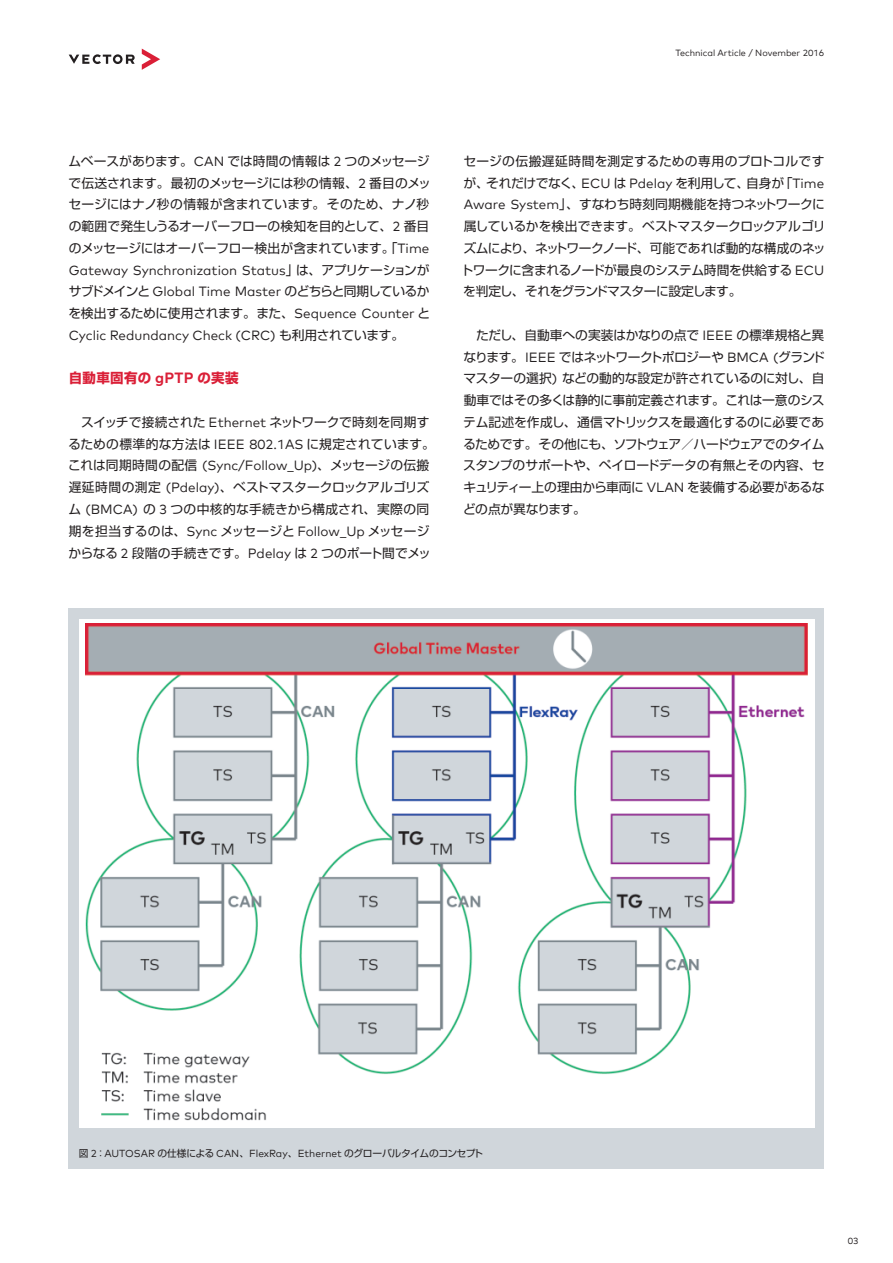
<style>
.page{position:relative;width:893px;height:1263px;background:#fff}
.page>*{position:absolute;margin:0;border:0;box-sizing:border-box;transform-origin:0 0}
.t1{font:700 13.5px "Shin Go Pro";letter-spacing:.025em;color:#da1f37}
.t2{font:13.35px "Mark Profor VI";color:#231f20}
.t3{font:12.75px/21.8px "Shin Go Pro";letter-spacing:-.01em;color:#231f20;text-align:justify}
.t4{font:12.75px/21.8px "Shin Go Pro";letter-spacing:-.045em;color:#231f20}
.t5{font:10.2px "Mark Profor VI";color:#231f20}
.t6{font:9px "Mark Profor VI";color:#231f20}
.s1{font-family:"Mark Profor VI";font-size:13.35px}
.s2{font-family:"Shin Go Pro";font-size:12.75px}
.s3{font-family:"Mark Profor VI";font-size:14.85px}
.s4{font-family:"Shin Go Pro";font-size:9.75px}
</style>
<div class="page">
<svg style="left:142px;top:49px;width:18px;height:21px"></svg>
<svg style="left:69px;top:54px;width:66px;height:10px"></svg>
<div style="left:68px;top:608px;width:756px;height:561px;background:#d0d6db"></div>
<div style="left:79px;top:619px;width:735px;height:508px;background:#fff"></div>
<img style="left:85px;top:623px;width:723px;height:498px">
<p class="t6" style="left:675px;top:46px;width:150px">Technical Article / November 2016</p>
<p class="t3" style="left:68px;top:149px;width:364px">ムベースがあります。<span class="s1">CAN</span> では時間の情報は <span class="s1">2</span> つのメッセージで伝送されます。最初のメッセージには秒の情報、<span class="s1">2</span> 番目のメッセージにはナノ秒の情報が含まれています。そのため、ナノ秒の範囲で発生しうるオーバーフローの検知を目的として、<span class="s1">2</span> 番目のメッセージにはオーバーフロー検出が含まれています。「<span class="s1">Time</span></p>
<p class="t2" style="left:69px;top:260px;width:362px">Gateway Synchronization Status<span class="s2">」は、アプリケーションが</span></p>
<p class="t4" style="left:68px;top:279px;width:363px">サブドメインと <span class="s1">Global Time Master</span> のどちらと同期しているかを検出するために使用されます。また、<span class="s1">Sequence Counter</span> と</p>
<p class="t2" style="left:69px;top:325px;width:337px">Cyclic Redundancy Check (CRC) <span class="s2">も利用されています。</span></p>
<p class="t1" style="left:69px;top:368px;width:171px">自動車固有の <span class="s3">gPTP</span> の実装</p>
<p class="t3" style="left:68px;top:410px;width:368px;text-align:left;text-indent:13px">スイッチで接続された <span class="s1">Ethernet</span> ネットワークで時刻を同期するための標準的な方法は <span class="s1">IEEE 802.1AS</span> に規定されています。これは同期時間の配信 <span class="s1">(Sync/Follow_Up)</span>、メッセージの伝搬遅延時間の測定 <span class="s1">(Pdelay)</span>、ベストマスタークロックアルゴリズム <span class="s1">(BMCA)</span> の <span class="s1">3</span> つの中核的な手続きから構成され、実際の同期を担当するのは、<span class="s1">Sync</span> メッセージと <span class="s1">Follow_Up</span> メッセージからなる <span class="s1">2</span> 段階の手続きです。<span class="s1">Pdelay</span> は <span class="s1">2</span> つのポート間でメッ</p>
<p class="t3" style="left:461px;top:149px;width:366px">セージの伝搬遅延時間を測定するための専用のプロトコルですが、それだけでなく、<span class="s1">ECU</span> は <span class="s1">Pdelay</span> を利用して、自身が「<span class="s1">Time Aware System</span>」、すなわち時刻同期機能を持つネットワークに属しているかを検出できます。ベストマスタークロックアルゴリズムにより、ネットワークノード、可能であれば動的な構成のネットワークに含まれるノードが最良のシステム時間を供給する <span class="s1">ECU</span>を判定し、それをグランドマスターに設定します。</p>
<p class="t3" style="left:463px;top:323px;width:363px;text-indent:13px">ただし、自動車への実装はかなりの点で <span class="s1">IEEE</span> の標準規格と異なります。<span class="s1">IEEE</span> ではネットワークトポロジーや <span class="s1">BMCA (</span>グランドマスターの選択<span class="s1">)</span> などの動的な設定が許されているのに対し、自動車ではその多くは静的に事前定義されます。これは一意のシステム記述を作成し、通信マトリックスを最適化するのに必要であるためです。その他にも、ソフトウェア／ハードウェアでのタイムスタンプのサポートや、ペイロードデータの有無とその内容、セキュリティー上の理由から車両に <span class="s1">VLAN</span> を装備する必要があるなどの点が異なります。</p>
<p class="t5" style="left:79px;top:1146px;width:406px"><span class="s4">図</span> 2<span class="s4">：</span>AUTOSAR <span class="s4">の仕様による</span> CAN<span class="s4">、</span>FlexRay<span class="s4">、</span>Ethernet <span class="s4">のグローバルタイムのコンセプト</span></p>
<p class="t6" style="left:848px;top:1234px;width:12px">03</p>
</div>
